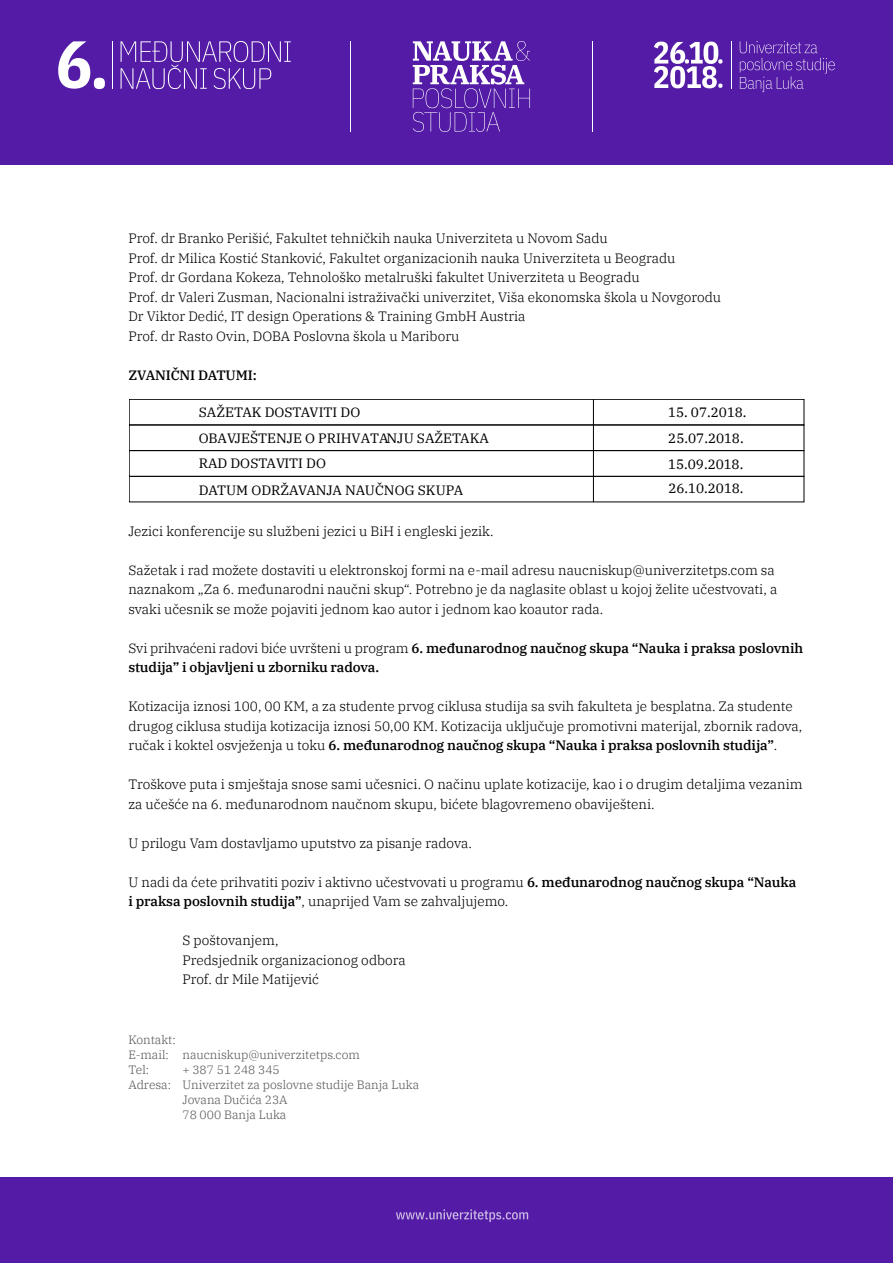
<style>
.page{position:relative;width:893px;height:1263px;background:#fff}
.page>*{position:absolute;margin:0;border:0;box-sizing:border-box;transform-origin:0 0}
.t1{font:300 13.5px/19.5px "IBM Plex Serif";color:#000}
.t2{font:500 13.5px/19.5px "IBM Plex Serif";letter-spacing:-.01em;color:#000}
.t3{font:13.5px "IBM Plex Serif";color:#000}
.t4{font:300 12px "IBM Plex Serif";color:#57585a}
.s1{font-weight:300}
.s2{font-weight:500}
</style>
<div class="page">
<div style="left:0;top:0;width:893px;height:164px;background:#541ca6"></div>
<div style="left:0;top:1178px;width:893px;height:85px;background:#541ca6"></div>
<svg style="left:413px;top:41px;width:117px;height:91px"></svg>
<hr style="left:350px;top:41px;width:1px;height:90px;background:#fff">
<hr style="left:592px;top:41px;width:1px;height:90px;background:#fff">
<hr style="left:112px;top:41px;width:1px;height:48px;background:#fff">
<svg style="left:58px;top:41px;width:47px;height:48px"></svg>
<svg style="left:121px;top:41px;width:170px;height:48px"></svg>
<hr style="left:731px;top:41px;width:1px;height:48px;background:#fff">
<svg style="left:740px;top:41px;width:95px;height:51px"></svg>
<svg style="left:654px;top:42px;width:68px;height:46px"></svg>
<svg style="left:396px;top:1209px;width:132px;height:13px"></svg>
<div style="left:129px;top:399px;width:675px;height:26px;border:1px solid #000"></div>
<div style="left:129px;top:450px;width:675px;height:26px;border:1px solid #000"></div>
<div style="left:129px;top:476px;width:675px;height:26px;border:1px solid #000"></div>
<hr style="left:593px;top:399px;width:1px;height:103px;background:#000">
<p class="t1" style="left:128px;top:228px;width:481px">Prof. dr Branko Perišić, Fakultet tehničkih nauka Univerziteta u Novom Sadu</p>
<p class="t1" style="left:128px;top:247px;width:549px">Prof. dr Milica Kostić Stanković, Fakultet organizacionih nauka Univerziteta u Beogradu</p>
<p class="t1" style="left:128px;top:267px;width:513px">Prof. dr Gordana Kokeza, Tehnološko metalruški fakultet Univerziteta u Beogradu</p>
<p class="t1" style="left:128px;top:286px;width:594px">Prof. dr Valeri Zusman, Nacionalni istraživački univerzitet, Viša ekonomska škola u Novgorodu</p>
<p class="t1" style="left:128px;top:306px;width:398px">Dr Viktor Dedić, IT design Operations &amp; Training GmbH Austria</p>
<p class="t1" style="left:128px;top:325px;width:333px">Prof. dr Rasto Ovin, DOBA Poslovna škola u Mariboru</p>
<p class="t2" style="left:128px;top:364px;width:130px">ZVANIČNI DATUMI:</p>
<p class="t3" style="left:199px;top:402px;width:163px">SAŽETAK DOSTAVITI DO</p>
<p class="t3" style="left:668px;top:401px;width:80px">15. 07.2018.</p>
<p class="t3" style="left:199px;top:427px;width:292px">OBAVJEŠTENJE O PRIHVATANJU SAŽETAKA</p>
<p class="t3" style="left:668px;top:428px;width:77px">25.07.2018.</p>
<p class="t3" style="left:199px;top:453px;width:129px">RAD DOSTAVITI DO</p>
<p class="t3" style="left:668px;top:453px;width:77px">15.09.2018.</p>
<p class="t3" style="left:199px;top:479px;width:266px">DATUM ODRŽAVANJA NAUČNOG SKUPA</p>
<p class="t3" style="left:668px;top:478px;width:77px">26.10.2018.</p>
<p class="t1" style="left:128px;top:520px;width:367px">Jezici konferencije su službeni jezici u BiH i engleski jezik.</p>
<p class="t1" style="left:128px;top:559px;width:650px">Sažetak i rad možete dostaviti u elektronskoj formi na e-mail adresu naucniskup@univerzitetps.com sa naznakom „Za 6. međunarodni naučni skup“. Potrebno je da naglasite oblast u kojoj želite učestvovati, a svaki učesnik se može pojaviti jednom kao autor i jednom kao koautor rada.</p>
<p class="t2" style="left:128px;top:637px;width:676px"><span class="s1">Svi prihvaćeni radovi biće uvršteni u program</span> 6. međunarodnog naučnog skupa “Nauka i praksa poslovnih studija” i objavljeni u zborniku radova.</p>
<p class="t1" style="left:128px;top:696px;width:675px">Kotizacija iznosi 100, 00 KM, a za studente prvog ciklusa studija sa svih fakulteta je besplatna. Za studente drugog ciklusa studija kotizacija iznosi 50,00 KM. Kotizacija uključuje promotivni materijal, zbornik radova, ručak i koktel osvježenja u toku <span class="s2">6. međunarodnog naučnog skupa “Nauka i praksa poslovnih studija”</span>.</p>
<p class="t1" style="left:128px;top:774px;width:676px">Troškove puta i smještaja snose sami učesnici. O načinu uplate kotizacije, kao i o drugim detaljima vezanim za učešće na 6. međunarodnom naučnom skupu, bićete blagovremeno obaviješteni.</p>
<p class="t1" style="left:128px;top:832px;width:345px">U prilogu Vam dostavljamo uputstvo za pisanje radova.</p>
<p class="t1" style="left:128px;top:871px;width:669px">U nadi da ćete prihvatiti poziv i aktivno učestvovati u programu <span class="s2">6. međunarodnog naučnog skupa “Nauka i praksa poslovnih studija”</span>, unaprijed Vam se zahvaljujemo.</p>
<p class="t1" style="left:182px;top:930px;width:98px">S poštovanjem,</p>
<p class="t1" style="left:182px;top:949px;width:225px">Predsjednik organizacionog odbora</p>
<p class="t1" style="left:182px;top:969px;width:138px">Prof. dr Mile Matijević</p>
<p class="t4" style="left:128px;top:1031px;width:49px">Kontakt:</p>
<p class="t4" style="left:128px;top:1046px;width:233px">E-mail: naucniskup@univerzitetps.com</p>
<p class="t4" style="left:128px;top:1061px;width:22px">Tel:</p>
<p class="t4" style="left:182px;top:1061px;width:99px">+ 387 51 248 345</p>
<p class="t4" style="left:128px;top:1076px;width:292px">Adresa: Univerzitet za poslovne studije Banja Luka</p>
<p class="t4" style="left:182px;top:1091px;width:107px">Jovana Dučića 23A</p>
<p class="t4" style="left:182px;top:1106px;width:106px">78 000 Banja Luka</p>
</div>
